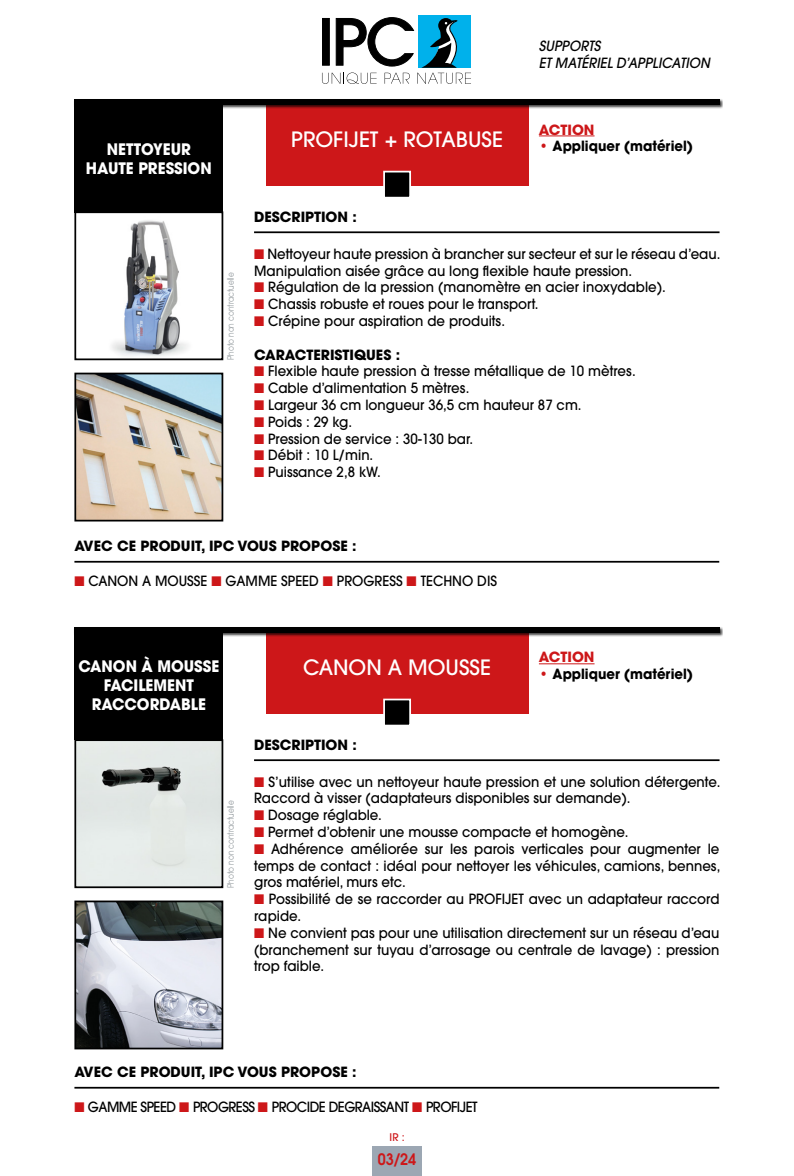
<style>
.page{position:relative;width:794px;height:1176px;background:#fff}
.page>*{position:absolute;margin:0;border:0;box-sizing:border-box;transform-origin:0 0}
.t1{font:500 21px "ITC Avant Garde Std";color:#fff}
.t2{font:700 15.75px/18.9px "ITC Avant Garde Std";color:#fff;text-align:center;scale:.95 1}
.t3{font:600 15.75px "ITC Avant Garde Std";color:#cd1719;scale:.9 1}
.t4{font:500 14px/16.8px "ITC Avant Garde Std";color:#000;scale:.95 1}
.t5{font:700 14px "ITC Avant Garde Std";color:#000}
.t6{font:500 14px "ITC Avant Garde Std";letter-spacing:-.04em;color:#000;scale:.95 1}
.t7{font:700 14px "ITC Avant Garde Std";color:#000;scale:.95 1}
.t8{font:italic 500 14px "ITC Avant Garde Std";color:#000;scale:.95 1}
.t9{font:700 14px "ITC Avant Garde Std";color:#cd1719}
.t10{font:500 10.5px "ITC Avant Garde Std";color:#cd1719}
.t11{font:8.75px "ITC Avant Garde Std";color:#91989c;scale:.85 1}
.s1{color:#cd1719}
</style>
<div class="page">
<div style="left:372px;top:1146px;width:50px;height:30px;background:#9ca7b3"></div>
<div style="left:74px;top:104px;width:149px;height:108px;background:#000"></div>
<div style="left:74px;top:631px;width:149px;height:108px;background:#000"></div>
<div style="left:266px;top:99px;width:262px;height:87px;background:#cd1719"></div>
<div style="left:266px;top:627px;width:262px;height:86px;background:#cd1719"></div>
<div style="left:74px;top:98px;width:649px;height:10px;background:#000;opacity:.75"></div>
<div style="left:74px;top:99px;width:645px;height:6px;background:#000"></div>
<div style="left:74px;top:626px;width:649px;height:10px;background:#000;opacity:.75"></div>
<div style="left:74px;top:627px;width:645px;height:6px;background:#000"></div>
<div style="left:418px;top:15px;width:53px;height:53px;background:#00b1eb"></div>
<svg style="left:322px;top:17px;width:149px;height:67px"></svg>
<div style="left:384px;top:172px;width:26px;height:26px;background:#000"></div>
<div style="left:383px;top:171px;width:28px;height:27px;border:2px solid #fff"></div>
<div style="left:384px;top:699px;width:26px;height:26px;background:#000"></div>
<div style="left:383px;top:698px;width:28px;height:28px;border:2px solid #fff"></div>
<img style="left:112px;top:220px;width:76px;height:136px">
<div style="left:74px;top:211px;width:149px;height:149px;border:2px solid #000"></div>
<img style="left:77px;top:376px;width:143px;height:142px">
<div style="left:74px;top:373px;width:149px;height:148px;border:2px solid #000"></div>
<img style="left:77px;top:742px;width:143px;height:143px">
<div style="left:74px;top:739px;width:149px;height:149px;border:2px solid #000"></div>
<img style="left:77px;top:903px;width:143px;height:143px">
<div style="left:74px;top:900px;width:149px;height:149px;border:2px solid #000"></div>
<hr style="left:74px;top:561px;width:645px;height:1px;background:#000">
<hr style="left:254px;top:759px;width:465px;height:2px;background:#000">
<hr style="left:254px;top:231px;width:465px;height:2px;background:#000">
<hr style="left:74px;top:1087px;width:645px;height:1px;background:#000">
<hr style="left:539px;top:136px;width:55px;height:1px;background:#cd1719">
<hr style="left:539px;top:663px;width:55px;height:1px;background:#cd1719">
<p class="t8" style="left:539px;top:37px;width:66px">SUPPORTS</p>
<p class="t8" style="left:539px;top:54px;width:182px">ET MATÉRIEL D’APPLICATION</p>
<p class="t2" style="left:107px;top:139px;width:90px">NETTOYEUR</p>
<p class="t2" style="left:86px;top:158px;width:134px">HAUTE PRESSION</p>
<p class="t11" style="left:225px;top:360px;width:105px;rotate:-90deg">Photo non contractuelle</p>
<p class="t1" style="left:291px;top:126px;width:213px">PROFIJET + ROTABUSE</p>
<p class="t5" style="left:254px;top:207px;width:104px">DESCRIPTION :</p>
<p class="t9" style="left:539px;top:120px;width:57px">ACTION</p>
<p class="t7" style="left:539px;top:137px;width:164px"><span class="s1">•</span> Appliquer (matériel)</p>
<p class="t4" style="left:254px;top:245px;width:492px"><span class="s1">■</span> Nettoyeur haute pression à brancher sur secteur et sur le réseau d’eau.<br>Manipulation aisée grâce au long flexible haute pression.</p>
<p class="t4" style="left:254px;top:279px;width:435px"><span class="s1">■</span> Régulation de la pression (manomètre en acier inoxydable).</p>
<p class="t4" style="left:254px;top:295px;width:301px"><span class="s1">■</span> Chassis robuste et roues pour le transport.</p>
<p class="t4" style="left:254px;top:312px;width:266px"><span class="s1">■</span> Crépine pour aspiration de produits.</p>
<p class="t5" style="left:254px;top:345px;width:148px">CARACTERISTIQUES :</p>
<p class="t4" style="left:254px;top:363px;width:403px"><span class="s1">■</span> Flexible haute pression à tresse métallique de 10 mètres.</p>
<p class="t4" style="left:254px;top:379px;width:228px"><span class="s1">■</span> Cable d’alimentation 5 mètres.</p>
<p class="t4" style="left:254px;top:396px;width:346px"><span class="s1">■</span> Largeur 36 cm longueur 36,5 cm hauteur 87 cm.</p>
<p class="t4" style="left:254px;top:413px;width:105px"><span class="s1">■</span> Poids : 29 kg.</p>
<p class="t4" style="left:254px;top:430px;width:232px"><span class="s1">■</span> Pression de service : 30-130 bar.</p>
<p class="t4" style="left:254px;top:447px;width:127px"><span class="s1">■</span> Débit : 10 L/min.</p>
<p class="t4" style="left:254px;top:463px;width:135px"><span class="s1">■</span> Puissance 2,8 kW.</p>
<p class="t5" style="left:74px;top:537px;width:283px">AVEC CE PRODUIT, IPC VOUS PROPOSE :</p>
<p class="t4" style="left:74px;top:572px;width:446px"><span class="s1">■</span> CANON A MOUSSE <span class="s1">■</span> GAMME SPEED <span class="s1">■</span> PROGRESS <span class="s1">■</span> TECHNO DIS</p>
<p class="t2" style="left:78px;top:656px;width:150px">CANON À MOUSSE<br>FACILEMENT<br>RACCORDABLE</p>
<p class="t1" style="left:303px;top:653px;width:189px">CANON A MOUSSE</p>
<p class="t5" style="left:254px;top:735px;width:104px">DESCRIPTION :</p>
<p class="t9" style="left:539px;top:648px;width:57px">ACTION</p>
<p class="t7" style="left:539px;top:665px;width:164px"><span class="s1">•</span> Appliquer (matériel)</p>
<p class="t11" style="left:225px;top:888px;width:105px;rotate:-90deg">Photo non contractuelle</p>
<p class="t4" style="left:254px;top:773px;width:492px"><span class="s1">■</span> S’utilise avec un nettoyeur haute pression et une solution détergente.<br>Raccord à visser (adaptateurs disponibles sur demande).</p>
<p class="t4" style="left:254px;top:806px;width:136px"><span class="s1">■</span> Dosage réglable.</p>
<p class="t4" style="left:254px;top:823px;width:395px"><span class="s1">■</span> Permet d’obtenir une mousse compacte et homogène.</p>
<p class="t4" style="left:254px;top:840px;width:492px;text-align:justify"><span class="s1">■</span> Adhérence améliorée sur les parois verticales pour augmenter le temps de contact : idéal pour nettoyer les véhicules, camions, bennes, gros matériel, murs etc.</p>
<p class="t4" style="left:254px;top:890px;width:491px"><span class="s1">■</span> Possibilité de se raccorder au PROFIJET avec un adaptateur raccord rapide.</p>
<p class="t4" style="left:254px;top:924px;width:491px;text-align:justify"><span class="s1">■</span> Ne convient pas pour une utilisation directement sur un réseau d’eau (branchement sur tuyau d’arrosage ou centrale de lavage) : pression trop faible.</p>
<p class="t5" style="left:74px;top:1062px;width:283px">AVEC CE PRODUIT, IPC VOUS PROPOSE :</p>
<p class="t6" style="left:74px;top:1098px;width:426px"><span class="s1">■</span> GAMME SPEED <span class="s1">■</span> PROGRESS <span class="s1">■</span> PROCIDE DEGRAISSANT <span class="s1">■</span> PROFIJET</p>
<p class="t10" style="left:390px;top:1130px;width:16px">IR :</p>
<p class="t3" style="left:378px;top:1149px;width:44px">03/24</p>
</div>
